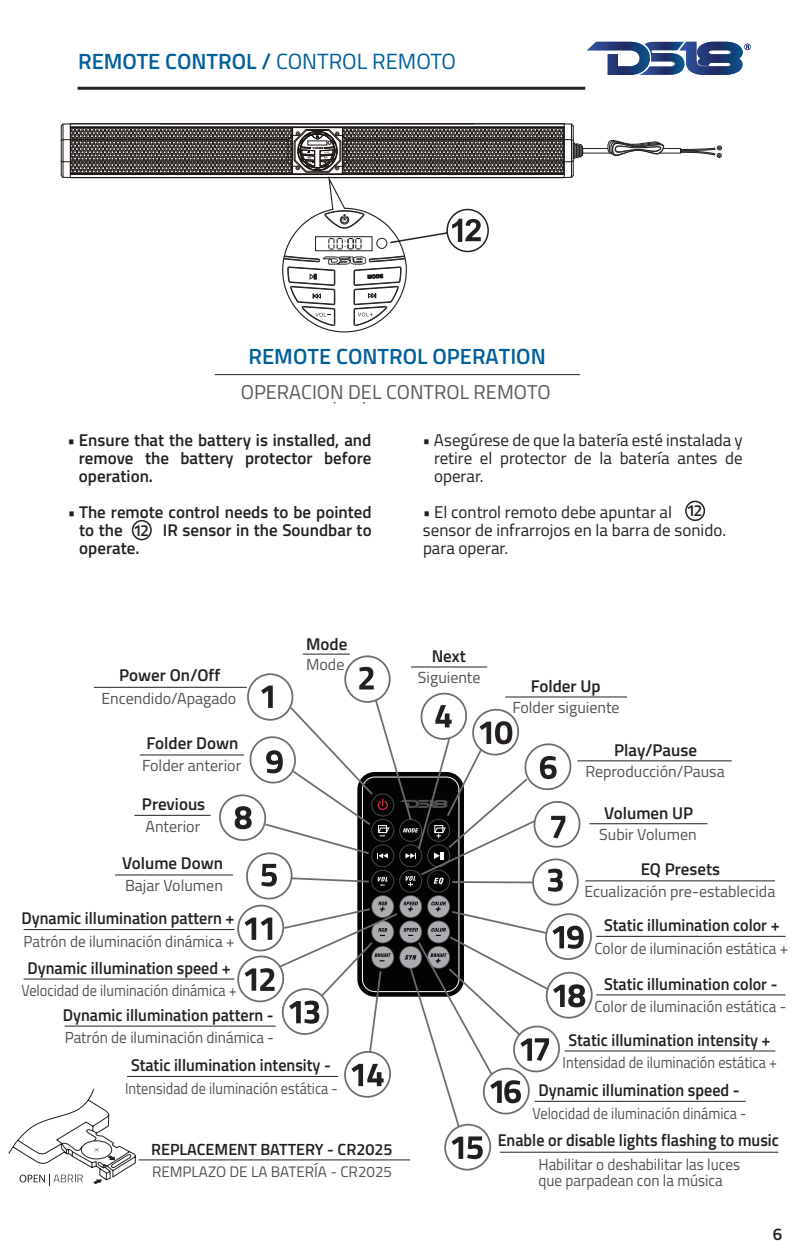
<style>
.page{position:relative;width:810px;height:1260px;background:#fff}
.page>*{position:absolute;margin:0;border:0;box-sizing:border-box;transform-origin:0 0}
.t1{font:600 22px "Titillium Web";color:#005f9b}
.t2{font:20px "Titillium Web";color:#57585a}
.t3{font:600 17px "Titillium Web";color:#231f20;scale:.95 1}
.t4{font:600 17px/18px "Titillium Web";color:#231f20;text-align:justify}
.t5{font:17px/18px "Titillium Web";color:#231f20;text-align:justify}
.t6{font:600 16.2px "Titillium Web";color:#231f20}
.t7{font:16px/16px "Titillium Web";color:#4f5252;scale:.95 1}
.t8{font:16px "Titillium Web";color:#4f5252}
.t9{font:16px "Titillium Web";color:#4f5252;scale:.89 1}
.t10{font:600 16px "Titillium Web";color:#231f20}
.t11{font:15.2px "Titillium Web";color:#4f5252}
.s1{font-weight:400}
</style>
<div class="page">
<svg style="left:587px;top:42px;width:164px;height:33px"></svg>
<hr style="left:78px;top:87px;width:507px;height:3px;background:#231f20">
<svg style="left:8px;top:1088px;width:128px;height:97px"></svg>
<hr style="left:139px;top:1159px;width:271px;height:1px;background:#231f20">
<hr style="left:94px;top:687px;width:153px;height:1px;background:#231f20">
<hr style="left:303px;top:654px;width:47px;height:1px;background:#231f20">
<div style="left:344px;top:655px;width:47px;height:48px;border:2px solid #6c6d70;border-radius:50%"></div>
<hr style="left:585px;top:880px;width:190px;height:1px;background:#231f20">
<hr style="left:115px;top:875px;width:118px;height:1px;background:#231f20">
<hr style="left:24px;top:929px;width:210px;height:1px;background:#231f20">
<hr style="left:589px;top:823px;width:118px;height:1px;background:#231f20">
<hr style="left:577px;top:760px;width:155px;height:1px;background:#231f20">
<hr style="left:134px;top:815px;width:77px;height:1px;background:#231f20">
<hr style="left:505px;top:697px;width:122px;height:1px;background:#231f20">
<hr style="left:140px;top:755px;width:104px;height:1px;background:#231f20">
<svg style="left:217px;top:667px;width:380px;height:504px"></svg>
<hr style="left:596px;top:994px;width:189px;height:1px;background:#231f20">
<hr style="left:596px;top:936px;width:189px;height:1px;background:#231f20">
<hr style="left:500px;top:1152px;width:278px;height:1px;background:#231f20">
<hr style="left:65px;top:1026px;width:211px;height:1px;background:#231f20">
<hr style="left:24px;top:979px;width:210px;height:1px;background:#231f20">
<hr style="left:127px;top:1076px;width:211px;height:1px;background:#231f20">
<hr style="left:535px;top:1101px;width:210px;height:1px;background:#231f20">
<hr style="left:565px;top:1051px;width:210px;height:1px;background:#231f20">
<hr style="left:215px;top:374px;width:365px;height:1px;background:#231f20">
<div style="left:660px;top:148px;width:21px;height:5px;border:1px solid #231f20"></div>
<svg style="left:61px;top:123px;width:522px;height:210px"></svg>
<div style="left:583px;top:148px;width:30px;height:5px;border:1px solid #231f20"></div>
<svg style="left:680px;top:145px;width:42px;height:13px"></svg>
<svg style="left:608px;top:140px;width:60px;height:17px"></svg>
<div style="left:132px;top:520px;width:20px;height:20px;border:2px solid #231f20;border-radius:50%"></div>
<div style="left:685px;top:501px;width:20px;height:20px;border:2px solid #231f20;border-radius:50%"></div>
<p class="t1" style="left:78px;top:45px;width:380px">REMOTE CONTROL / <span class="s1">CONTROL REMOTO</span></p>
<p class="t1" style="left:249px;top:340px;width:299px">REMOTE CONTROL OPERATION</p>
<p class="t2" style="left:241px;top:377px;width:311px">OPERACION DEL CONTROL REMOTO</p>
<p class="t5" style="left:434px;top:430px;width:310px;text-indent:-11px">• Asegúrese de que la batería esté instalada y retire el protector de la batería antes de operar.</p>
<p class="t5" style="left:423px;top:502px;width:305px;text-align:left">• El control remoto debe apuntar al<br>sensor de infrarrojos en la barra de sonido. para operar.</p>
<p class="t4" style="left:79px;top:430px;width:294px;text-indent:-11px">• Ensure that the battery is installed, and remove the battery protector before operation.</p>
<p class="t4" style="left:79px;top:502px;width:294px;text-indent:-11px">• The remote control needs to be pointed to the</p>
<p class="t10" style="left:686px;top:499px;width:17px">12</p>
<p class="t4" style="left:163px;top:520px;width:210px">IR sensor in the Soundbar to</p>
<p class="t10" style="left:133px;top:518px;width:17px">12</p>
<p class="t4" style="left:79px;top:538px;width:62px">operate.</p>
<p class="t4" style="left:119px;top:665px;width:103px">Power On/Off</p>
<p class="t8" style="left:101px;top:687px;width:136px">Encendido/Apagado</p>
<p class="t4" style="left:147px;top:733px;width:93px">Folder Down</p>
<p class="t8" style="left:142px;top:754px;width:101px">Folder anterior</p>
<p class="t4" style="left:142px;top:795px;width:65px">Previous</p>
<p class="t8" style="left:145px;top:814px;width:56px">Anterior</p>
<p class="t4" style="left:122px;top:853px;width:102px">Volume Down</p>
<p class="t8" style="left:125px;top:874px;width:99px">Bajar Volumen</p>
<p class="t3" style="left:22px;top:905px;width:226px">Dynamic illumination pattern +</p>
<p class="t7" style="left:24px;top:932px;width:224px">Patrón de iluminación dinámica +</p>
<p class="t3" style="left:28px;top:955px;width:215px">Dynamic illumination speed +</p>
<p class="t9" style="left:22px;top:979px;width:244px">Velocidad de iluminación dinámica +</p>
<p class="t3" style="left:63px;top:1002px;width:224px">Dynamic illumination pattern -</p>
<p class="t7" style="left:65px;top:1029px;width:222px">Patrón de iluminación dinámica -</p>
<p class="t4" style="left:306px;top:634px;width:43px">Mode</p>
<p class="t8" style="left:306px;top:653px;width:40px">Mode</p>
<p class="t3" style="left:131px;top:1052px;width:212px">Static illumination intensity -</p>
<p class="t9" style="left:125px;top:1076px;width:241px">Intensidad de iluminación estática -</p>
<p class="t6" style="left:151px;top:1137px;width:243px">REPLACEMENT BATTERY - CR2025</p>
<p class="t11" style="left:152px;top:1160px;width:242px">REMPLAZO DE LA BATERÍA - CR2025</p>
<p class="t4" style="left:432px;top:646px;width:36px">Next</p>
<p class="t8" style="left:418px;top:666px;width:64px">Siguiente</p>
<p class="t4" style="left:531px;top:676px;width:71px">Folder Up</p>
<p class="t8" style="left:512px;top:696px;width:109px">Folder siguiente</p>
<p class="t4" style="left:614px;top:740px;width:84px">Play/Pause</p>
<p class="t8" style="left:585px;top:760px;width:141px">Reproducción/Pausa</p>
<p class="t4" style="left:604px;top:803px;width:91px">Volumen UP</p>
<p class="t8" style="left:599px;top:823px;width:99px">Subir Volumen</p>
<p class="t4" style="left:641px;top:859px;width:81px">EQ Presets</p>
<p class="t8" style="left:584px;top:880px;width:192px">Ecualización pre-establecida</p>
<p class="t3" style="left:604px;top:912px;width:186px">Static illumination color +</p>
<p class="t7" style="left:594px;top:939px;width:206px">Color de iluminación estática +</p>
<p class="t3" style="left:604px;top:971px;width:184px">Static illumination color -</p>
<p class="t7" style="left:594px;top:998px;width:204px">Color de iluminación estática -</p>
<p class="t3" style="left:569px;top:1027px;width:214px">Static illumination intensity +</p>
<p class="t9" style="left:563px;top:1051px;width:243px">Intensidad de iluminación estática +</p>
<p class="t3" style="left:539px;top:1077px;width:213px">Dynamic illumination speed -</p>
<p class="t9" style="left:533px;top:1101px;width:242px">Velocidad de iluminación dinámica -</p>
<p class="t3" style="left:498px;top:1127px;width:298px">Enable or disable lights flashing to music</p>
<p class="t7" style="left:538px;top:1155px;width:214px">Habilitar o deshabilitar las luces que parpadean con la música</p>
<p class="t4" style="left:773px;top:1224px;width:11px">6</p>
</div>
